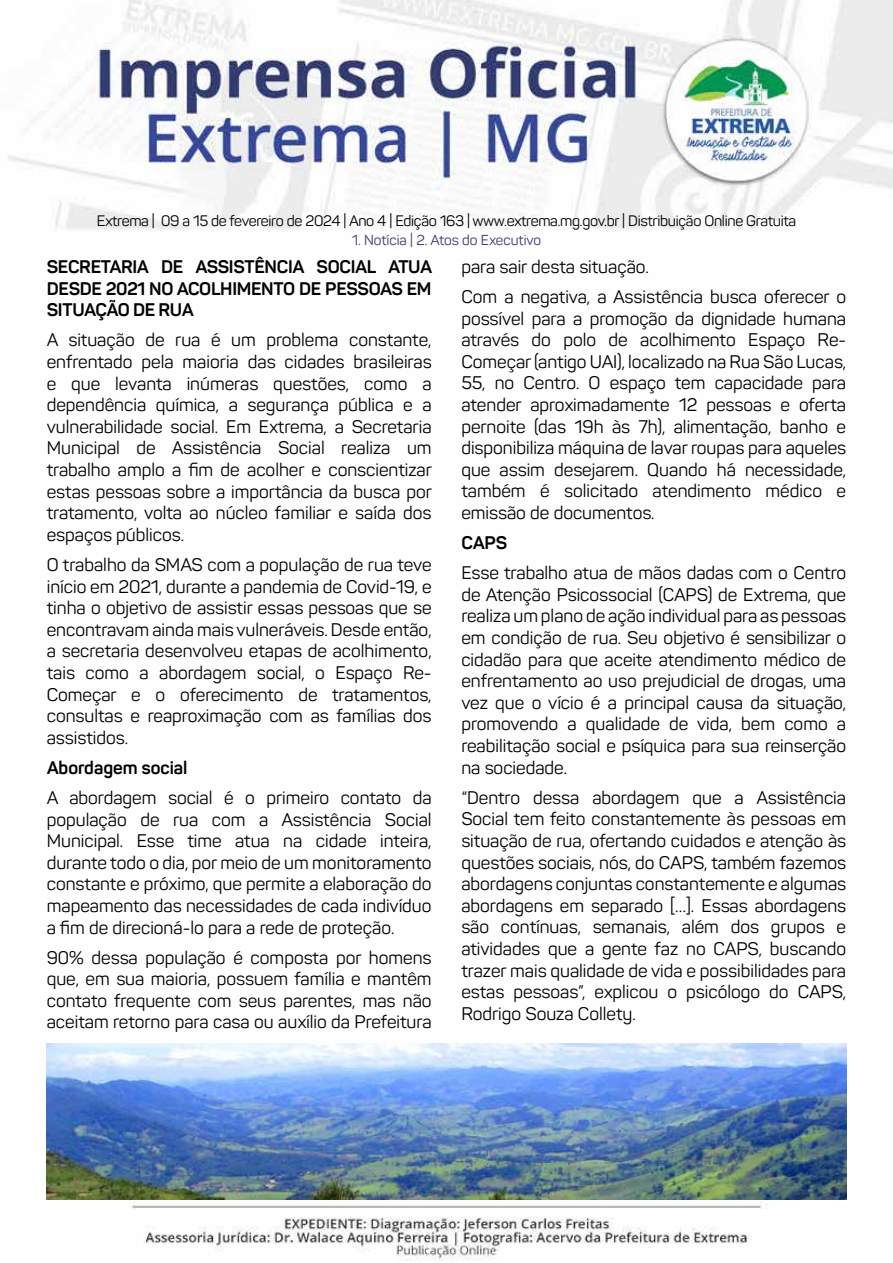
<style>
.page{position:relative;width:893px;height:1263px;background:#fff}
.page>*{position:absolute;margin:0;border:0;box-sizing:border-box;transform-origin:0 0}
.t1{font:18px/21.6px "Panton";color:#000;text-align:justify}
.t2{font:700 18px/21.6px "Panton";letter-spacing:-.015em;color:#000;text-align:justify}
.t3{font:15px "Panton";letter-spacing:-.02em;color:#000}
.t4{font:14.25px "Panton";color:#383c6f}
</style>
<div class="page">
<img style="left:8px;top:0;width:885px;height:1261px">
<img style="left:47px;top:1044px;width:799px;height:155px">
<p class="t3" style="left:97px;top:212px;width:701px">Extrema | 09 a 15 de fevereiro de 2024 | Ano 4 | Edição 163 | www.extrema.mg.gov.br | Distribuição Online Gratuita</p>
<p class="t4" style="left:352px;top:231px;width:191px">1. Notícia | 2. Atos do Executivo</p>
<p class="t2" style="left:47px;top:256px;width:387px">SECRETARIA DE ASSISTÊNCIA SOCIAL ATUA DESDE 2021 NO ACOLHIMENTO DE PESSOAS EM SITUAÇÃO DE RUA</p>
<p class="t1" style="left:47px;top:329px;width:387px">A situação de rua é um problema constante, enfrentado pela maioria das cidades brasileiras e que levanta inúmeras questões, como a dependência química, a segurança pública e a vulnerabilidade social. Em Extrema, a Secretaria Municipal de Assistência Social realiza um trabalho amplo a fim de acolher e conscientizar estas pessoas sobre a importância da busca por tratamento, volta ao núcleo familiar e saída dos espaços públicos.</p>
<p class="t1" style="left:47px;top:554px;width:386px">O trabalho da SMAS com a população de rua teve início em 2021, durante a pandemia de Covid-19, e tinha o objetivo de assistir essas pessoas que se encontravam ainda mais vulneráveis. Desde então, a secretaria desenvolveu etapas de acolhimento, tais como a abordagem social, o Espaço Re-Começar e o oferecimento de tratamentos, consultas e reaproximação com as famílias dos assistidos.</p>
<p class="t2" style="left:47px;top:757px;width:142px">Abordagem social</p>
<p class="t1" style="left:47px;top:787px;width:386px">A abordagem social é o primeiro contato da população de rua com a Assistência Social Municipal. Esse time atua na cidade inteira, durante todo o dia, por meio de um monitoramento constante e próximo, que permite a elaboração do mapeamento das necessidades de cada indivíduo a fim de direcioná-lo para a rede de proteção.</p>
<p class="t1" style="left:47px;top:946px;width:386px">90% dessa população é composta por homens que, em sua maioria, possuem família e mantêm contato frequente com seus parentes, mas não aceitam retorno para casa ou auxílio da Prefeitura</p>
<p class="t1" style="left:461px;top:251px;width:386px;line-height:30.2px">para sair desta situação.<br>Com a negativa, a Assistência busca oferecer o</p>
<p class="t1" style="left:461px;top:307px;width:386px">possível para a promoção da dignidade humana através do polo de acolhimento Espaço Re-Começar (antigo UAI), localizado na Rua São Lucas, 55, no Centro. O espaço tem capacidade para atender aproximadamente 12 pessoas e oferta pernoite (das 19h às 7h), alimentação, banho e disponibiliza máquina de lavar roupas para aqueles que assim desejarem. Quando há necessidade, também é solicitado atendimento médico e emissão de documentos.</p>
<p class="t2" style="left:461px;top:532px;width:48px">CAPS</p>
<p class="t1" style="left:461px;top:562px;width:386px">Esse trabalho atua de mãos dadas com o Centro de Atenção Psicossocial (CAPS) de Extrema, que realiza um plano de ação individual para as pessoas em condição de rua. Seu objetivo é sensibilizar o cidadão para que aceite atendimento médico de enfrentamento ao uso prejudicial de drogas, uma vez que o vício é a principal causa da situação, promovendo a qualidade de vida, bem como a reabilitação social e psíquica para sua reinserção na sociedade.</p>
<p class="t1" style="left:461px;top:786px;width:386px">“Dentro dessa abordagem que a Assistência Social tem feito constantemente às pessoas em situação de rua, ofertando cuidados e atenção às questões sociais, nós, do CAPS, também fazemos abordagens conjuntas constantemente e algumas abordagens em separado […]. Essas abordagens são contínuas, semanais, além dos grupos e atividades que a gente faz no CAPS, buscando trazer mais qualidade de vida e possibilidades para estas pessoas”, explicou o psicólogo do CAPS, Rodrigo Souza Collety.</p>
</div>
